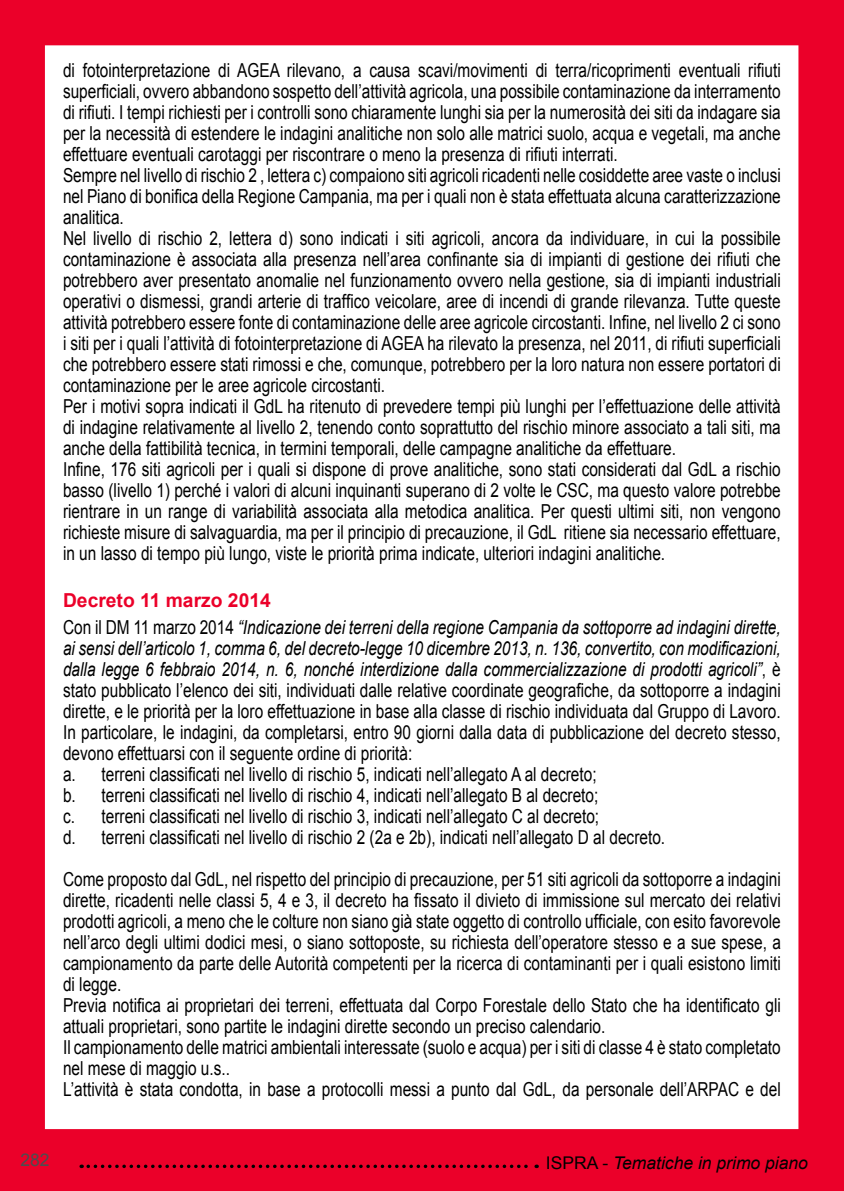
<style>
.page{position:relative;width:844px;height:1191px;background:#fff}
.page>*{position:absolute;margin:0;border:0;box-sizing:border-box;transform-origin:0 0}
.t1{font:19.25px/21px "Arial";color:#000;scale:.8 1}
.t2{font:italic 19.25px/26.2px "Arial";color:#000;scale:.8 1}
.t3{font:italic 17.5px "Arial";color:#000}
.t4{font:17.5px "Arial";color:#4d4d4f}
.s1{font-weight:700;font-style:normal;color:#eb0029}
.s2{font-style:normal}
.s3{font-style:italic}
</style>
<div class="page">
<div style="left:0;top:0;width:843px;height:45px;background:#eb0029"></div>
<div style="left:0;top:39px;width:45px;height:1152px;background:#eb0029"></div>
<svg style="left:33px;top:1129px;width:765px;height:62px;background:#eb042c"></svg>
<div style="left:798px;top:39px;width:45px;height:1092px;background:#eb0029"></div>
<div style="left:68px;top:1131px;width:775px;height:60px;background:#eb0029"></div>
<svg style="left:88px;top:1164px;width:449px;height:4px;background:#9e001b"></svg>
<p class="t1" style="left:63px;top:60px;width:898px">di fotointerpretazione di AGEA rilevano, a causa scavi/movimenti di terra/ricoprimenti eventuali rifiuti superficiali, ovvero abbandono sospetto dell’attività agricola, una possibile contaminazione da interramento di rifiuti. I tempi richiesti per i controlli sono chiaramente lunghi sia per la numerosità dei siti da indagare sia per la necessità di estendere le indagini analitiche non solo alle matrici suolo, acqua e vegetali, ma anche effettuare eventuali carotaggi per riscontrare o meno la presenza di rifiuti interrati.<br>Sempre nel livello di rischio 2 , lettera c) compaiono siti agricoli ricadenti nelle cosiddette aree vaste o inclusi nel Piano di bonifica della Regione Campania, ma per i quali non è stata effettuata alcuna caratterizzazione analitica.<br>Nel livello di rischio 2, lettera d) sono indicati i siti agricoli, ancora da individuare, in cui la possibile contaminazione è associata alla presenza nell’area confinante sia di impianti di gestione dei rifiuti che potrebbero aver presentato anomalie nel funzionamento ovvero nella gestione, sia di impianti industriali operativi o dismessi, grandi arterie di traffico veicolare, aree di incendi di grande rilevanza. Tutte queste attività potrebbero essere fonte di contaminazione delle aree agricole circostanti. Infine, nel livello 2 ci sono i siti per i quali l’attività di fotointerpretazione di AGEA ha rilevato la presenza, nel 2011, di rifiuti superficiali che potrebbero essere stati rimossi e che, comunque, potrebbero per la loro natura non essere portatori di contaminazione per le aree agricole circostanti.<br>Per i motivi sopra indicati il GdL ha ritenuto di prevedere tempi più lunghi per l’effettuazione delle attività di indagine relativamente al livello 2, tenendo conto soprattutto del rischio minore associato a tali siti, ma anche della fattibilità tecnica, in termini temporali, delle campagne analitiche da effettuare.<br>Infine, 176 siti agricoli per i quali si dispone di prove analitiche, sono stati considerati dal GdL a rischio basso (livello 1) perché i valori di alcuni inquinanti superano di 2 volte le CSC, ma questo valore potrebbe rientrare in un range di variabilità associata alla metodica analitica. Per questi ultimi siti, non vengono richieste misure di salvaguardia, ma per il principio di precauzione, il GdL ritiene sia necessario effettuare, in un lasso di tempo più lungo, viste le priorità prima indicate, ulteriori indagini analitiche.</p>
<p class="t2" style="left:63px;top:588px;width:898px"><span class="s1">Decreto 11 marzo 2014<br></span><span class="s2">Con il DM 11 marzo 2014</span> “Indicazione dei terreni della regione Campania da sottoporre ad indagini dirette,</p>
<p class="t1" style="left:63px;top:637px;width:898px"><span class="s3">ai sensi dell’articolo 1, comma 6, del decreto-legge 10 dicembre 2013, n. 136, convertito, con modificazioni, dalla legge 6 febbraio 2014, n. 6, nonché interdizione dalla commercializzazione di prodotti agricoli”</span>, è stato pubblicato l’elenco dei siti, individuati dalle relative coordinate geografiche, da sottoporre a indagini dirette, e le priorità per la loro effettuazione in base alla classe di rischio individuata dal Gruppo di Lavoro.<br>In particolare, le indagini, da completarsi, entro 90 giorni dalla data di pubblicazione del decreto stesso, devono effettuarsi con il seguente ordine di priorità:<br>a. terreni classificati nel livello di rischio 5, indicati nell’allegato A al decreto;<br>b. terreni classificati nel livello di rischio 4, indicati nell’allegato B al decreto;<br>c. terreni classificati nel livello di rischio 3, indicati nell’allegato C al decreto;<br>d. terreni classificati nel livello di rischio 2 (2a e 2b), indicati nell’allegato D al decreto.</p>
<p class="t1" style="left:63px;top:868px;width:898px">Come proposto dal GdL, nel rispetto del principio di precauzione, per 51 siti agricoli da sottoporre a indagini dirette, ricadenti nelle classi 5, 4 e 3, il decreto ha fissato il divieto di immissione sul mercato dei relativi prodotti agricoli, a meno che le colture non siano già state oggetto di controllo ufficiale, con esito favorevole nell’arco degli ultimi dodici mesi, o siano sottoposte, su richiesta dell’operatore stesso e a sue spese, a campionamento da parte delle Autorità competenti per la ricerca di contaminanti per i quali esistono limiti di legge.<br>Previa notifica ai proprietari dei terreni, effettuata dal Corpo Forestale dello Stato che ha identificato gli attuali proprietari, sono partite le indagini dirette secondo un preciso calendario.<br>Il campionamento delle matrici ambientali interessate (suolo e acqua) per i siti di classe 4 è stato completato nel mese di maggio u.s..<br>L’attività è stata condotta, in base a protocolli messi a punto dal GdL, da personale dell’ARPAC e del</p>
<p class="t4" style="left:20px;top:1148px;width:31px">282</p>
<p class="t3" style="left:545px;top:1151px;width:263px"><span class="s2">ISPRA -</span> Tematiche in primo piano</p>
</div>
